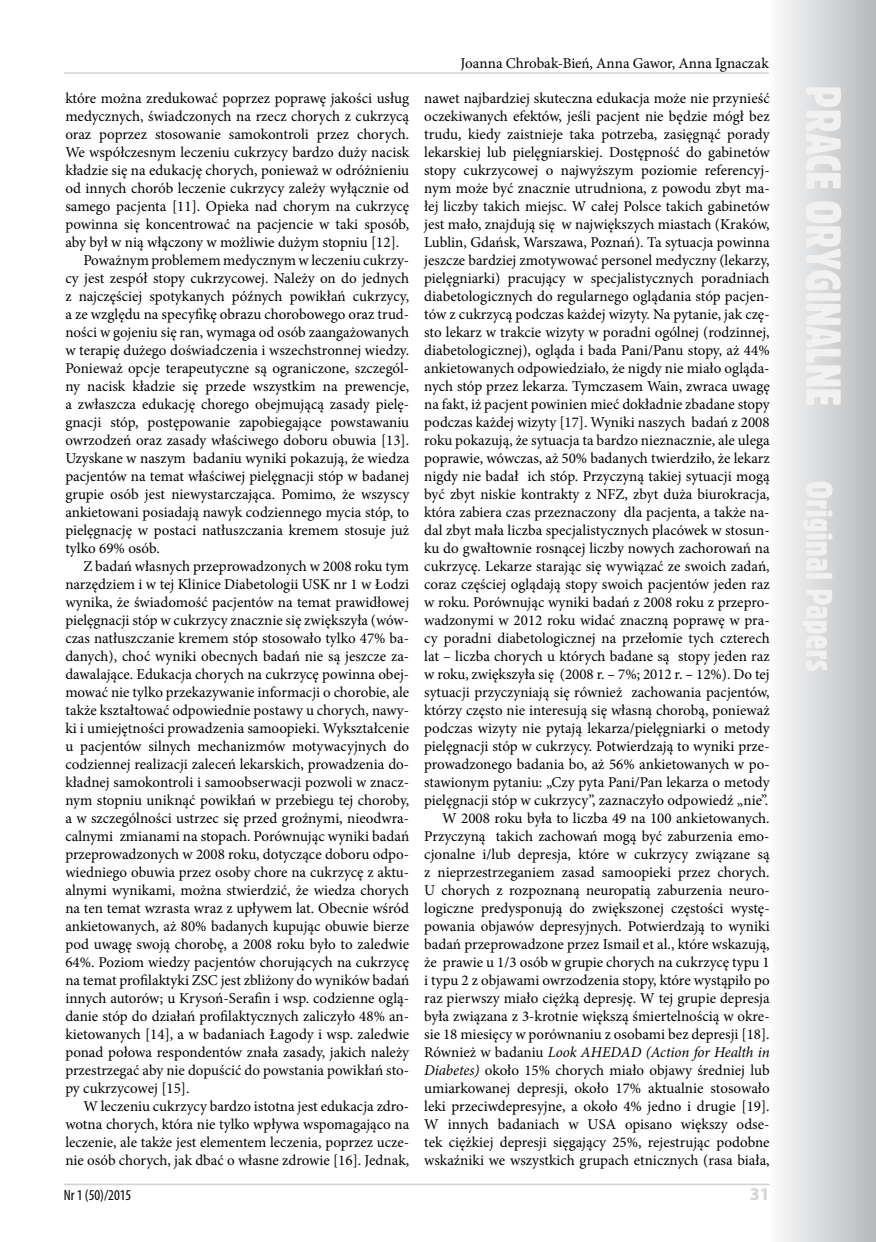
<style>
.page{position:relative;width:876px;height:1242px;background:#fff}
.page>*{position:absolute;margin:0;border:0;box-sizing:border-box;transform-origin:0 0}
.t1{font:700 18px "Myriad Pro";color:#d1d3d4}
.t2{font:15px/18px "Minion Pro";color:#000;text-align:right}
.t3{font:condensed 15px "Myriad Pro";color:#000}
.s1{font-style:italic}
</style>
<div class="page">
<svg style="left:780px;top:0;width:96px;height:1242px;background:#d3d4d6"></svg>
<svg style="left:803px;top:87px;width:38px;height:584px"></svg>
<hr style="left:64px;top:1183px;width:706px;height:2px;background:#d1d3d4">
<hr style="left:64px;top:72px;width:705px;height:2px;background:#d1d3d4">
<p class="t2" style="left:65px;top:89px;width:345px">które można zredukować poprzez poprawę jakości usług</p>
<p class="t2" style="left:65px;top:107px;width:345px">medycznych, świadczonych na rzecz chorych z cukrzycą</p>
<p class="t2" style="left:65px;top:125px;width:345px">oraz poprzez stosowanie samokontroli przez chorych.</p>
<p class="t2" style="left:65px;top:143px;width:345px">We współczesnym leczeniu cukrzycy bardzo duży nacisk</p>
<p class="t2" style="left:65px;top:161px;width:345px">kładzie się na edukację chorych, ponieważ w odróżnieniu</p>
<p class="t2" style="left:65px;top:179px;width:345px">od innych chorób leczenie cukrzycy zależy wyłącznie od</p>
<p class="t2" style="left:65px;top:197px;width:345px">samego pacjenta [11]. Opieka nad chorym na cukrzycę</p>
<p class="t2" style="left:65px;top:215px;width:345px">powinna się koncentrować na pacjencie w taki sposób,</p>
<p class="t2" style="left:65px;top:233px;width:335px">aby był w nią włączony w możliwie dużym stopniu [12].</p>
<p class="t2" style="left:83px;top:251px;width:327px">Poważnym problemem medycznym w leczeniu cukrzy-</p>
<p class="t2" style="left:65px;top:269px;width:345px">cy jest zespół stopy cukrzycowej. Należy on do jednych</p>
<p class="t2" style="left:65px;top:287px;width:345px">z najczęściej spotykanych późnych powikłań cukrzycy,</p>
<p class="t2" style="left:65px;top:305px;width:345px">a ze względu na specyfikę obrazu chorobowego oraz trud-</p>
<p class="t2" style="left:65px;top:323px;width:345px">ności w gojeniu się ran, wymaga od osób zaangażowanych</p>
<p class="t2" style="left:65px;top:341px;width:345px">w terapię dużego doświadczenia i wszechstronnej wiedzy.</p>
<p class="t2" style="left:65px;top:359px;width:345px">Ponieważ opcje terapeutyczne są ograniczone, szczegól-</p>
<p class="t2" style="left:65px;top:377px;width:345px">ny nacisk kładzie się przede wszystkim na prewencje,</p>
<p class="t2" style="left:65px;top:395px;width:345px">a zwłaszcza edukację chorego obejmującą zasady pielę-</p>
<p class="t2" style="left:65px;top:413px;width:345px">gnacji stóp, postępowanie zapobiegające powstawaniu</p>
<p class="t2" style="left:65px;top:431px;width:345px">owrzodzeń oraz zasady właściwego doboru obuwia [13].</p>
<p class="t2" style="left:65px;top:449px;width:345px">Uzyskane w naszym badaniu wyniki pokazują, że wiedza</p>
<p class="t2" style="left:65px;top:467px;width:345px">pacjentów na temat właściwej pielęgnacji stóp w badanej</p>
<p class="t2" style="left:65px;top:485px;width:345px">grupie osób jest niewystarczająca. Pomimo, że wszyscy</p>
<p class="t2" style="left:65px;top:503px;width:345px">ankietowani posiadają nawyk codziennego mycia stóp, to</p>
<p class="t2" style="left:65px;top:521px;width:345px">pielęgnację w postaci natłuszczania kremem stosuje już</p>
<p class="t2" style="left:65px;top:539px;width:96px">tylko 69% osób.</p>
<p class="t2" style="left:83px;top:557px;width:327px">Z badań własnych przeprowadzonych w 2008 roku tym</p>
<p class="t2" style="left:65px;top:575px;width:345px">narzędziem i w tej Klinice Diabetologii USK nr 1 w Łodzi</p>
<p class="t2" style="left:65px;top:593px;width:345px">wynika, że świadomość pacjentów na temat prawidłowej</p>
<p class="t2" style="left:65px;top:611px;width:345px">pielęgnacji stóp w cukrzycy znacznie się zwiększyła (wów-</p>
<p class="t2" style="left:65px;top:629px;width:345px">czas natłuszczanie kremem stóp stosowało tylko 47% ba-</p>
<p class="t2" style="left:65px;top:647px;width:345px">danych), choć wyniki obecnych badań nie są jeszcze za-</p>
<p class="t2" style="left:65px;top:665px;width:345px">dawalające. Edukacja chorych na cukrzycę powinna obej-</p>
<p class="t2" style="left:65px;top:683px;width:345px">mować nie tylko przekazywanie informacji o chorobie, ale</p>
<p class="t2" style="left:65px;top:701px;width:345px">także kształtować odpowiednie postawy u chorych, nawy-</p>
<p class="t2" style="left:65px;top:719px;width:345px">ki i umiejętności prowadzenia samoopieki. Wykształcenie</p>
<p class="t2" style="left:65px;top:737px;width:345px">u pacjentów silnych mechanizmów motywacyjnych do</p>
<p class="t2" style="left:65px;top:755px;width:345px">codziennej realizacji zaleceń lekarskich, prowadzenia do-</p>
<p class="t2" style="left:65px;top:773px;width:345px">kładnej samokontroli i samoobserwacji pozwoli w znacz-</p>
<p class="t2" style="left:65px;top:791px;width:345px">nym stopniu uniknąć powikłań w przebiegu tej choroby,</p>
<p class="t2" style="left:65px;top:809px;width:345px">a w szczególności ustrzec się przed groźnymi, nieodwra-</p>
<p class="t2" style="left:65px;top:827px;width:345px">calnymi zmianami na stopach. Porównując wyniki badań</p>
<p class="t2" style="left:65px;top:845px;width:345px">przeprowadzonych w 2008 roku, dotyczące doboru odpo-</p>
<p class="t2" style="left:65px;top:863px;width:345px">wiedniego obuwia przez osoby chore na cukrzycę z aktu-</p>
<p class="t2" style="left:65px;top:881px;width:345px">alnymi wynikami, można stwierdzić, że wiedza chorych</p>
<p class="t2" style="left:65px;top:899px;width:345px">na ten temat wzrasta wraz z upływem lat. Obecnie wśród</p>
<p class="t2" style="left:65px;top:917px;width:345px">ankietowanych, aż 80% badanych kupując obuwie bierze</p>
<p class="t2" style="left:65px;top:935px;width:345px">pod uwagę swoją chorobę, a 2008 roku było to zaledwie</p>
<p class="t2" style="left:65px;top:953px;width:345px">64%. Poziom wiedzy pacjentów chorujących na cukrzycę</p>
<p class="t2" style="left:65px;top:971px;width:345px">na temat profilaktyki ZSC jest zbliżony do wyników badań</p>
<p class="t2" style="left:65px;top:989px;width:345px">innych autorów; u Krysoń-Serafin i wsp. codzienne oglą-</p>
<p class="t2" style="left:65px;top:1007px;width:345px">danie stóp do działań profilaktycznych zaliczyło 48% an-</p>
<p class="t2" style="left:65px;top:1025px;width:345px">kietowanych [14], a w badaniach Łagody i wsp. zaledwie</p>
<p class="t2" style="left:65px;top:1043px;width:345px">ponad połowa respondentów znała zasady, jakich należy</p>
<p class="t2" style="left:65px;top:1061px;width:345px">przestrzegać aby nie dopuścić do powstania powikłań sto-</p>
<p class="t2" style="left:65px;top:1079px;width:126px">py cukrzycowej [15].</p>
<p class="t2" style="left:83px;top:1097px;width:327px">W leczeniu cukrzycy bardzo istotna jest edukacja zdro-</p>
<p class="t2" style="left:65px;top:1115px;width:345px">wotna chorych, która nie tylko wpływa wspomagająco na</p>
<p class="t2" style="left:65px;top:1133px;width:345px">leczenie, ale także jest elementem leczenia, poprzez ucze-</p>
<p class="t2" style="left:65px;top:1151px;width:345px">nie osób chorych, jak dbać o własne zdrowie [16]. Jednak,</p>
<p class="t2" style="left:461px;top:54px;width:310px">Joanna Chrobak-Bień, Anna Gawor, Anna Ignaczak</p>
<p class="t2" style="left:424px;top:89px;width:347px">nawet najbardziej skuteczna edukacja może nie przynieść oczekiwanych efektów, jeśli pacjent nie będzie mógł bez trudu, kiedy zaistnieje taka potrzeba, zasięgnąć porady lekarskiej lub pielęgniarskiej. Dostępność do gabinetów stopy cukrzycowej o najwyższym poziomie referencyj&shy;nym może być znacznie utrudniona, z powodu zbyt ma&shy;łej liczby takich miejsc. W całej Polsce takich gabinetów jest mało, znajdują się w największych miastach (Kraków, Lublin, Gdańsk, Warszawa, Poznań). Ta sytuacja powinna jeszcze bardziej zmotywować personel medyczny (lekarzy, pielęgniarki) pracujący w specjalistycznych poradniach diabetologicznych do regularnego oglądania stóp pacjen&shy;tów z cukrzycą podczas każdej wizyty. Na pytanie, jak czę&shy;sto lekarz w trakcie wizyty w poradni ogólnej (rodzinnej, diabetologicznej), ogląda i bada Pani/Panu stopy, aż 44% ankietowanych odpowiedziało, że nigdy nie miało ogląda&shy;nych stóp przez lekarza. Tymczasem Wain, zwraca uwagę na fakt, iż pacjent powinien mieć dokładnie zbadane stopy podczas każdej wizyty [17]. Wyniki naszych badań z 2008 roku pokazują, że sytuacja ta bardzo nieznacznie, ale ulega poprawie, wówczas, aż 50% badanych twierdziło, że lekarz nigdy nie badał ich stóp. Przyczyną takiej sytuacji mogą być zbyt niskie kontrakty z NFZ, zbyt duża biurokracja, która zabiera czas przeznaczony dla pacjenta, a także na&shy;dal zbyt mała liczba specjalistycznych placówek w stosun&shy;ku do gwałtownie rosnącej liczby nowych zachorowań na cukrzycę. Lekarze starając się wywiązać ze swoich zadań, coraz częściej oglądają stopy swoich pacjentów jeden raz w roku. Porównując wyniki badań z 2008 roku z przepro&shy;wadzonymi w 2012 roku widać znaczną poprawę w pra&shy;cy poradni diabetologicznej na przełomie tych czterech lat – liczba chorych u których badane są stopy jeden raz w roku, zwiększyła się (2008 r. – 7%; 2012 r. – 12%). Do tej sytuacji przyczyniają się również zachowania pacjentów, którzy często nie interesują się własną chorobą, ponieważ podczas wizyty nie pytają lekarza/pielęgniarki o metody pielęgnacji stóp w cukrzycy. Potwierdzają to wyniki prze&shy;prowadzonego badania bo, aż 56% ankietowanych w po&shy;stawionym pytaniu: „Czy pyta Pani/Pan lekarza o metody pielęgnacji stóp w cukrzycy”, zaznaczyło odpowiedź „nie”.<br>W 2008 roku była to liczba 49 na 100 ankietowanych.<br>Przyczyną takich zachowań mogą być zaburzenia emo&shy;cjonalne i/lub depresja, które w cukrzycy związane są z nieprzestrzeganiem zasad samoopieki przez chorych.<br>U chorych z rozpoznaną neuropatią zaburzenia neuro&shy;logiczne predysponują do zwiększonej częstości wystę&shy;powania objawów depresyjnych. Potwierdzają to wyniki badań przeprowadzone przez Ismail et al., które wskazują, że prawie u 1/3 osób w grupie chorych na cukrzycę typu 1 i typu 2 z objawami owrzodzenia stopy, które wystąpiło po raz pierwszy miało ciężką depresję. W tej grupie depresja była związana z 3-krotnie większą śmiertelnością w okre&shy;sie 18 miesięcy w porównaniu z osobami bez depresji [18].<br>Również w badaniu <span class="s1">Look AHEDAD (Action for Health in Diabetes)</span> około 15% chorych miało objawy średniej lub umiarkowanej depresji, około 17% aktualnie stosowało leki przeciwdepresyjne, a około 4% jedno i drugie [19].<br>W innych badaniach w USA opisano większy odse&shy;tek ciężkiej depresji sięgający 25%, rejestrując podobne wskaźniki we wszystkich grupach etnicznych (rasa biała,</p>
<p class="t3" style="left:64px;top:1186px;width:69px">Nr 1 (50)/2015</p>
<p class="t1" style="left:750px;top:1182px;width:21px">31</p>
</div>
